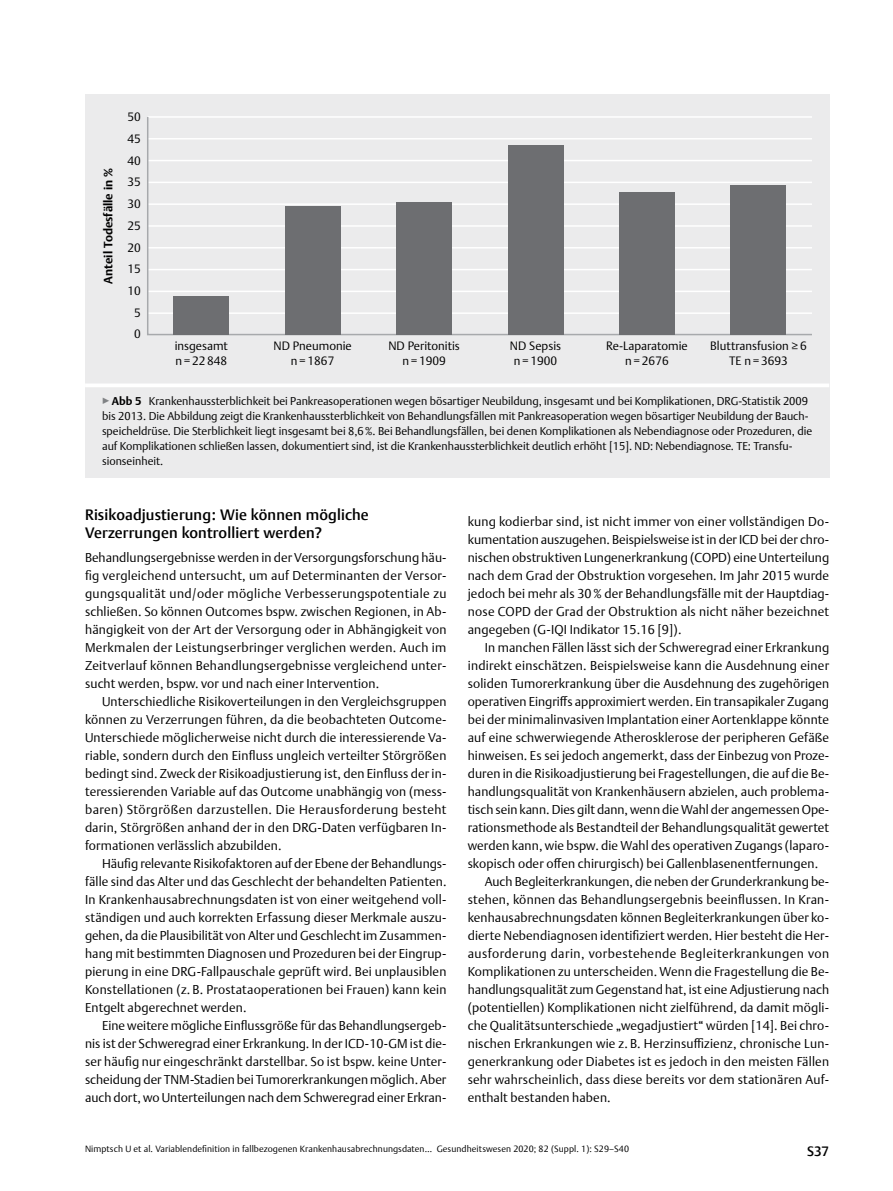
<style>
.page{position:relative;width:893px;height:1191px;background:#fff}
.page>*{position:absolute;margin:0;border:0;box-sizing:border-box;transform-origin:0 0}
.t1{font:500 15px/18px "Thieme Argo 2011";letter-spacing:.01em;color:#000}
.t2{font:500 13.5px "Thieme Argo 2011";color:#000}
.t3{font:300 12.75px/18px "Thieme Argo 2011";letter-spacing:.01em;color:#000;text-align:justify}
.t4{font:300 12.75px "Thieme Argo 2011";letter-spacing:.035em;color:#000}
.t5{font:300 12px/21.8px "Thieme Argo 2011";color:#000;text-align:center}
.t6{font:700 12px "Thieme Argo 2011";color:#000}
.t7{font:300 11.25px/15px "Thieme Argo 2011";color:#000}
.t8{font:300 9px "Thieme Argo 2011";letter-spacing:.01em;color:#000}
.s1{color:#808285}
.s2{font-weight:700}
</style>
<div class="page">
<div style="left:85px;top:94px;width:744px;height:290px;background:#ebebec"></div>
<svg style="left:147px;top:116px;width:665px;height:220px"></svg>
<div style="left:173px;top:297px;width:56px;height:38px;background:#6d6e71"></div>
<div style="left:285px;top:206px;width:55px;height:129px;background:#6d6e71"></div>
<div style="left:396px;top:202px;width:56px;height:133px;background:#6d6e71"></div>
<div style="left:619px;top:193px;width:56px;height:142px;background:#6d6e71"></div>
<div style="left:731px;top:186px;width:55px;height:149px;background:#6d6e71"></div>
<div style="left:508px;top:146px;width:55px;height:189px;background:#6d6e71"></div>
<div style="left:85px;top:384px;width:744px;height:94px;background:#ebebec"></div>
<hr style="left:85px;top:383px;width:744px;height:4px;background:#fff">
<p class="t6" style="left:100px;top:284px;width:117px;rotate:-90deg">Anteil Todesfälle in %</p>
<p class="t5" style="left:128px;top:106px;width:15px;text-align:justify">50<br>45<br>40<br>35<br>30<br>25<br>20<br>15</p>
<p class="t5" style="left:134px;top:301px;width:8px">5</p>
<p class="t5" style="left:128px;top:279px;width:15px">10</p>
<p class="t5" style="left:134px;top:323px;width:8px">0</p>
<p class="t5" style="left:175px;top:338px;width:55px;line-height:15px;text-align:left">insgesamt n = 22 848</p>
<p class="t5" style="left:274px;top:338px;width:80px;line-height:15px">ND Pneumonie n = 1867</p>
<p class="t5" style="left:388px;top:338px;width:73px;line-height:15px">ND Peritonitis n = 1909</p>
<p class="t5" style="left:510px;top:338px;width:53px;line-height:15px">ND Sepsis n = 1900</p>
<p class="t5" style="left:606px;top:338px;width:83px;line-height:15px">Re-Laparatomie n = 2676</p>
<p class="t5" style="left:710px;top:338px;width:98px;line-height:15px">Bluttransfusion ≥ 6<br>TE n = 3693</p>
<p class="t7" style="left:102px;top:393px;width:712px"><span class="s1">▶</span><span class="s2">Abb 5</span> Krankenhaussterblichkeit bei Pankreasoperationen wegen bösartiger Neubildung, insgesamt und bei Komplikationen, DRG-Statistik 2009 bis 2013. Die Abbildung zeigt die Krankenhaussterblichkeit von Behandlungsfällen mit Pankreasoperation wegen bösartiger Neubildung der Bauch&shy;speicheldrüse. Die Sterblichkeit liegt insgesamt bei 8,6%. Bei Behandlungsfällen, bei denen Komplikationen als Nebendiagnose oder Prozeduren, die auf Komplikationen schließen lassen, dokumentiert sind, ist die Krankenhaussterblichkeit deutlich erhöht [15]. ND: Nebendiagnose. TE: Transfu&shy;sionseinheit.</p>
<p class="t1" style="left:85px;top:505px;width:285px">Risikoadjustierung: Wie können mögliche<br>Verzerrungen kontrolliert werden?</p>
<p class="t3" style="left:85px;top:548px;width:363px">Behandlungsergebnisse werden in der Versorgungsforschung häu&shy;fig vergleichend untersucht, um auf Determinanten der Versor&shy;gungsqualität und/oder mögliche Verbesserungspotentiale zu schließen. So können Outcomes bspw. zwischen Regionen, in Ab&shy;hängigkeit von der Art der Versorgung oder in Abhängigkeit von Merkmalen der Leistungserbringer verglichen werden. Auch im Zeitverlauf können Behandlungsergebnisse vergleichend unter&shy;sucht werden, bspw. vor und nach einer Intervention.</p>
<p class="t3" style="left:85px;top:692px;width:363px;text-indent:17px">Unterschiedliche Risikoverteilungen in den Vergleichsgruppen können zu Verzerrungen führen, da die beobachteten Outcome-Unterschiede möglicherweise nicht durch die interessierende Va&shy;riable, sondern durch den Einfluss ungleich verteilter Störgrößen bedingt sind. Zweck der Risikoadjustierung ist, den Einfluss der in&shy;teressierenden Variable auf das Outcome unabhängig von (mess&shy;baren) Störgrößen darzustellen. Die Herausforderung besteht darin, Störgrößen anhand der in den DRG-Daten verfügbaren In&shy;formationen verlässlich abzubilden.</p>
<p class="t3" style="left:85px;top:854px;width:363px;text-indent:17px">Häufig relevante Risikofaktoren auf der Ebene der Behandlungs&shy;fälle sind das Alter und das Geschlecht der behandelten Patienten.<br>In Krankenhausabrechnungsdaten ist von einer weitgehend voll&shy;ständigen und auch korrekten Erfassung dieser Merkmale auszu&shy;gehen, da die Plausibilität von Alter und Geschlecht im Zusammen&shy;hang mit bestimmten Diagnosen und Prozeduren bei der Eingrup&shy;pierung in eine DRG-Fallpauschale geprüft wird. Bei unplausiblen Konstellationen (z. B. Prostataoperationen bei Frauen) kann kein Entgelt abgerechnet werden.</p>
<p class="t3" style="left:85px;top:1016px;width:363px;text-indent:17px">Eine weitere mögliche Einflussgröße für das Behandlungsergeb&shy;nis ist der Schweregrad einer Erkrankung. In der ICD-10-GM ist die&shy;ser häufig nur eingeschränkt darstellbar. So ist bspw. keine Unter&shy;scheidung der TNM-Stadien bei Tumorerkrankungen möglich. Aber auch dort, wo Unterteilungen nach dem Schweregrad einer Erkran-</p>
<p class="t3" style="left:468px;top:512px;width:363px">kung kodierbar sind, ist nicht immer von einer vollständigen Do&shy;kumentation auszugehen. Beispielsweise ist in der ICD bei der chro&shy;nischen obstruktiven Lungenerkrankung (COPD) eine Unterteilung nach dem Grad der Obstruktion vorgesehen. Im Jahr 2015 wurde jedoch bei mehr als 30% der Behandlungsfälle mit der Hauptdiag&shy;nose COPD der Grad der Obstruktion als nicht näher bezeichnet angegeben (G-IQI Indikator 15.16 [9]).</p>
<p class="t3" style="left:485px;top:638px;width:346px">In manchen Fällen lässt sich der Schweregrad einer Erkrankung</p>
<p class="t3" style="left:468px;top:656px;width:363px">indirekt einschätzen. Beispielsweise kann die Ausdehnung einer</p>
<p class="t3" style="left:468px;top:674px;width:363px">soliden Tumorerkrankung über die Ausdehnung des zugehörigen</p>
<p class="t3" style="left:468px;top:692px;width:363px">operativen Eingriffs approximiert werden. Ein transapikaler Zugang</p>
<p class="t3" style="left:468px;top:710px;width:363px">bei der minimalinvasiven Implantation einer Aortenklappe könnte</p>
<p class="t3" style="left:468px;top:728px;width:363px">auf eine schwerwiegende Atherosklerose der peripheren Gefäße</p>
<p class="t3" style="left:468px;top:746px;width:363px">hinweisen. Es sei jedoch angemerkt, dass der Einbezug von Proze-</p>
<p class="t3" style="left:468px;top:764px;width:363px">duren in die Risikoadjustierung bei Fragestellungen, die auf die Be-</p>
<p class="t3" style="left:468px;top:782px;width:363px">handlungsqualität von Krankenhäusern abzielen, auch problema-</p>
<p class="t3" style="left:468px;top:800px;width:363px">tisch sein kann. Dies gilt dann, wenn die Wahl der angemessen Ope-</p>
<p class="t3" style="left:468px;top:818px;width:363px">rationsmethode als Bestandteil der Behandlungsqualität gewertet</p>
<p class="t3" style="left:468px;top:836px;width:363px">werden kann, wie bspw. die Wahl des operativen Zugangs (laparo-</p>
<p class="t3" style="left:468px;top:854px;width:352px">skopisch oder offen chirurgisch) bei Gallenblasenentfernungen.</p>
<p class="t3" style="left:485px;top:872px;width:346px">Auch Begleiterkrankungen, die neben der Grunderkrankung be-</p>
<p class="t3" style="left:468px;top:890px;width:363px">stehen, können das Behandlungsergebnis beeinflussen. In Kran-</p>
<p class="t3" style="left:468px;top:908px;width:363px">kenhausabrechnungsdaten können Begleiterkrankungen über ko-</p>
<p class="t3" style="left:468px;top:926px;width:363px">dierte Nebendiagnosen identifiziert werden. Hier besteht die Her-</p>
<p class="t4" style="left:468px;top:945px;width:363px">ausforderung darin, vorbestehende Begleiterkrankungen von</p>
<p class="t3" style="left:468px;top:962px;width:363px">Komplikationen zu unterscheiden. Wenn die Fragestellung die Be-</p>
<p class="t3" style="left:468px;top:980px;width:363px">handlungsqualität zum Gegenstand hat, ist eine Adjustierung nach</p>
<p class="t3" style="left:468px;top:998px;width:363px">(potentiellen) Komplikationen nicht zielführend, da damit mögli-</p>
<p class="t3" style="left:468px;top:1016px;width:363px">che Qualitätsunterschiede „wegadjustiert“ würden [14]. Bei chro-</p>
<p class="t3" style="left:468px;top:1034px;width:363px">nischen Erkrankungen wie z. B. Herzinsuffizienz, chronische Lun-</p>
<p class="t3" style="left:468px;top:1052px;width:363px">generkrankung oder Diabetes ist es jedoch in den meisten Fällen</p>
<p class="t3" style="left:468px;top:1070px;width:363px">sehr wahrscheinlich, dass diese bereits vor dem stationären Auf-</p>
<p class="t3" style="left:468px;top:1088px;width:145px">enthalt bestanden haben.</p>
<p class="t8" style="left:85px;top:1143px;width:545px">Nimptsch U et al. Variablendefinition in fallbezogenen Krankenhausabrechnungsdaten… Gesundheitswesen 2020; 82 (Suppl. 1): S29–S40</p>
<p class="t2" style="left:807px;top:1142px;width:24px">S37</p>
</div>
